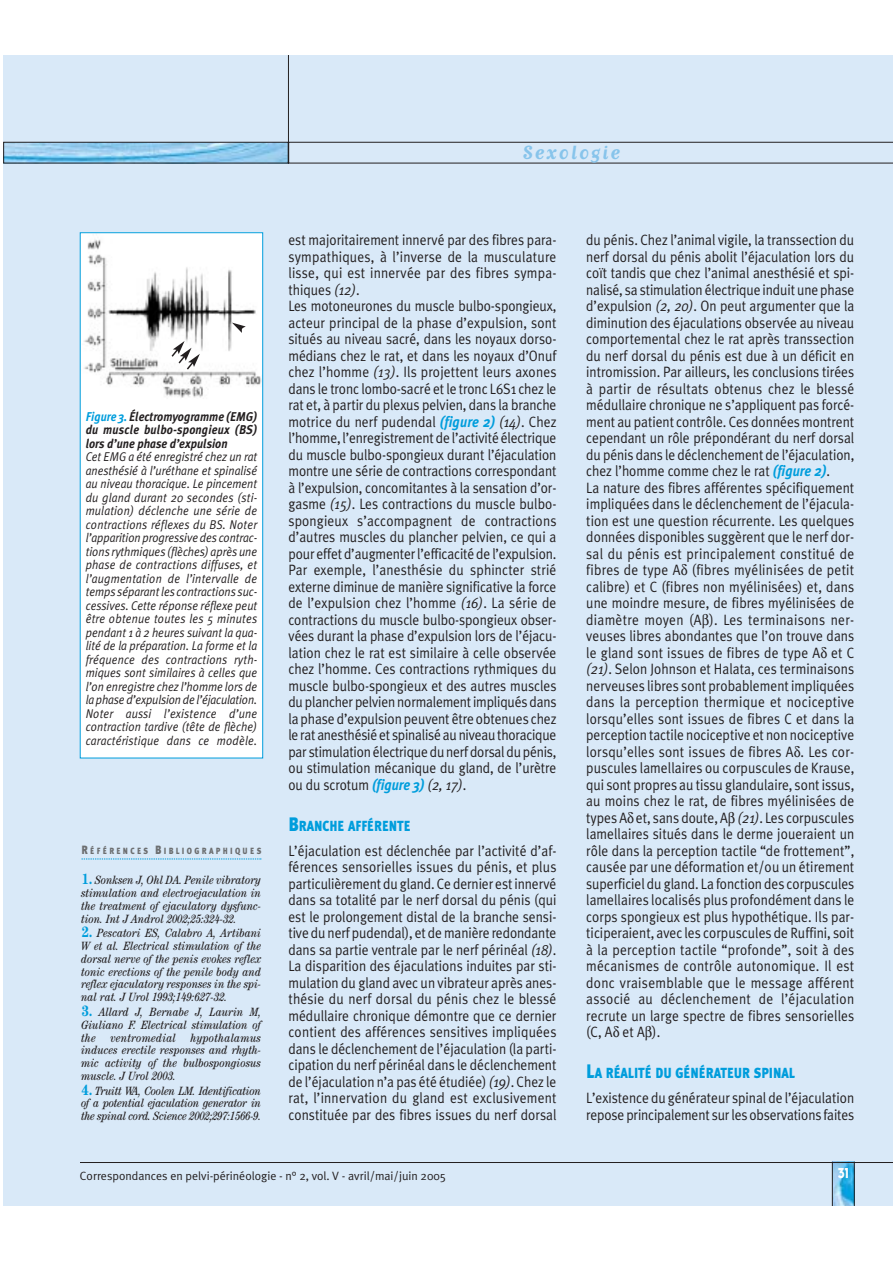
<style>
.page{position:relative;width:893px;height:1263px;background:#fff}
.page>*{position:absolute;margin:0;border:0;box-sizing:border-box;transform-origin:0 0}
.t1{font:700 22.5px "Matrix Script";letter-spacing:.095em;color:#87c4eb}
.t2{font:15px/16.5px "Meta Plus Normal";color:#231f20;scale:.9 1}
.t3{font:15px "Typeface Six";color:#fff;scale:.8 1}
.t4{font:900 14.7px "Meta Plus";color:#009ddc;scale:.85 1}
.t5{font:italic 12.75px/13.5px "Meta Plus Normal";letter-spacing:.015em;color:#231f20;text-align:justify;scale:.9 1}
.t6{font:italic 700 12.75px/13.5px "Meta Plus";color:#231f20;text-align:justify;scale:.9 1}
.t7{font:italic condensed 12px/12.8px "Century";color:#231f20;text-align:justify}
.t8{font:12px "Meta Plus Normal";color:#231f20}
.t9{font:900 9px "Meta Plus";letter-spacing:.305em;color:#6c6e70;scale:.85 1}
.s1{color:#009ddc}
.s2{font-size:12px}
.s3{font-weight:700;font-style:normal;font-size:15px;color:#009ddc}
.s4{font-style:italic}
.s5{font-family:"Meta Plus";font-weight:700;font-style:italic;color:#009ddc}
.s6{font-size:19.5px}
</style>
<div class="page">
<div style="left:3px;top:56px;width:889px;height:1150px;background:#d9e9f8"></div>
<img style="left:833px;top:1163px;width:21px;height:43px">
<hr style="left:832px;top:1162px;width:1px;height:44px;background:#231f20">
<hr style="left:854px;top:1162px;width:1px;height:44px;background:#231f20">
<hr style="left:80px;top:1162px;width:812px;height:1px;background:#231f20">
<svg style="left:3px;top:142px;width:889px;height:22px"></svg>
<hr style="left:288px;top:56px;width:1px;height:107px;background:#231f20">
<div style="left:80px;top:233px;width:183px;height:525px;background:#fff"></div>
<img style="left:84px;top:239px;width:177px;height:159px">
<div style="left:80px;top:233px;width:183px;height:525px;border:1px solid #009ddc"></div>
<svg style="left:232px;top:323px;width:14px;height:10px"></svg>
<svg style="left:170px;top:341px;width:30px;height:30px"></svg>
<svg style="left:81px;top:859px;width:180px;height:1px"></svg>
<h1 class="t1" style="left:522px;top:138px;width:99px">Sexologie</h1>
<p class="t6" style="left:86px;top:411px;width:192px"><span class="s1">Figure 3.</span> Électromyogramme (EMG) du muscle bulbo-spongieux (BS) lors d’une phase d’expulsion</p>
<p class="t5" style="left:86px;top:451px;width:192px">Cet EMG a été enregistré chez un rat anesthésié à l’uréthane et spinalisé au niveau thoracique. Le pincement du gland durant 20 secondes (sti&shy;mulation) déclenche une série de contractions réflexes du BS. Noter l’apparition progressive des contrac&shy;tions rythmiques (flèches) après une phase de contractions diffuses, et l’augmentation de l’intervalle de temps séparant les contractions suc&shy;cessives. Cette réponse réflexe peut être obtenue toutes les 5 minutes pendant 1 à 2 heures suivant la qua&shy;lité de la préparation. La forme et la fréquence des contractions ryth&shy;miques sont similaires à celles que l’on enregistre chez l’homme lors de la phase d’expulsion de l’éjaculation.<br>Noter aussi l’existence d’une contraction tardive (tête de flèche) caractéristique dans ce modèle.</p>
<p class="t9" style="left:81px;top:848px;width:213px"><span class="s2">R</span>ÉFÉRENCES <span class="s2">B</span>IBLIOGRAPHIQUES</p>
<p class="t7" style="left:81px;top:875px;width:181px"><span class="s3">1.</span> Sonksen J, Ohl DA. Penile vibratory stimulation and electroejaculation in the treatment of ejaculatory dysfunc&shy;tion. Int J Androl 2002;25:324-32.</p>
<p class="t7" style="left:81px;top:928px;width:181px"><span class="s3">2.</span> Pescatori ES, Calabro A, Artibani W et al. Electrical stimulation of the dorsal nerve of the penis evokes reflex tonic erections of the penile body and reflex ejaculatory responses in the spi&shy;nal rat. J Urol 1993;149:627-32.</p>
<p class="t7" style="left:81px;top:1007px;width:181px"><span class="s3">3.</span> Allard J, Bernabe J, Laurin M, Giuliano F. Electrical stimulation of the ventromedial hypothalamus induces erectile responses and rhyth&shy;mic activity of the bulbospongiosus muscle. J Urol 2003.</p>
<p class="t7" style="left:81px;top:1085px;width:181px"><span class="s3">4.</span> Truitt WA, Coolen LM. Identification of a potential ejaculation generator in the spinal cord. Science 2002;297:1566-9.</p>
<p class="t2" style="left:288px;top:234px;width:299px">est majoritairement innervé par des fibres para&shy;sympathiques, à l’inverse de la musculature lisse, qui est innervée par des fibres sympa&shy;thiques <span class="s4">(12)</span>.<br>Les motoneurones du muscle bulbo-spongieux, acteur principal de la phase d’expulsion, sont situés au niveau sacré, dans les noyaux dorso&shy;médians chez le rat, et dans les noyaux d’Onuf chez l’homme <span class="s4">(13)</span>. Ils projettent leurs axones dans le tronc lombo-sacré et le tronc L6S1 chez le rat et, à partir du plexus pelvien, dans la branche motrice du nerf pudendal <span class="s5">(figure 2)</span> <span class="s4">(14)</span>. Chez l’homme, l’enregistrement de l’activité électrique du muscle bulbo-spongieux durant l’éjaculation montre une série de contractions correspondant à l’expulsion, concomitantes à la sensation d’or&shy;gasme <span class="s4">(15)</span>. Les contractions du muscle bulbo&shy;spongieux s’accompagnent de contractions d’autres muscles du plancher pelvien, ce qui a pour effet d’augmenter l’efficacité de l’expulsion.<br>Par exemple, l’anesthésie du sphincter strié externe diminue de manière significative la force de l’expulsion chez l’homme <span class="s4">(16)</span>. La série de contractions du muscle bulbo-spongieux obser&shy;vées durant la phase d’expulsion lors de l’éjacu&shy;lation chez le rat est similaire à celle observée chez l’homme. Ces contractions rythmiques du muscle bulbo-spongieux et des autres muscles du plancher pelvien normalement impliqués dans la phase d’expulsion peuvent être obtenues chez le rat anesthésié et spinalisé au niveau thoracique par stimulation électrique du nerf dorsal du pénis, ou stimulation mécanique du gland, de l’urètre ou du scrotum <span class="s5">(figure 3)</span> <span class="s4">(2, 17)</span>.</p>
<p class="t4" style="left:288px;top:820px;width:145px"><span class="s6">B</span>RANCHE AFFÉRENTE</p>
<p class="t2" style="left:288px;top:844px;width:299px;text-align:justify">L’éjaculation est déclenchée par l’activité d’af&shy;férences sensorielles issues du pénis, et plus particulièrement du gland. Ce dernier est innervé dans sa totalité par le nerf dorsal du pénis (qui est le prolongement distal de la branche sensi&shy;tive du nerf pudendal), et de manière redondante dans sa partie ventrale par le nerf périnéal <span class="s4">(18)</span>.<br>La disparition des éjaculations induites par sti&shy;mulation du gland avec un vibrateur après anes&shy;thésie du nerf dorsal du pénis chez le blessé médullaire chronique démontre que ce dernier contient des afférences sensitives impliquées dans le déclenchement de l’éjaculation (la parti&shy;cipation du nerf périnéal dans le déclenchement de l’éjaculation n’a pas été étudiée) <span class="s4">(19)</span>. Chez le rat, l’innervation du gland est exclusivement constituée par des fibres issues du nerf dorsal</p>
<p class="t2" style="left:586px;top:234px;width:299px">du pénis. Chez l’animal vigile, la transsection du nerf dorsal du pénis abolit l’éjaculation lors du coït tandis que chez l’animal anesthésié et spi&shy;nalisé, sa stimulation électrique induit une phase d’expulsion <span class="s4">(2, 20)</span>. On peut argumenter que la diminution des éjaculations observée au niveau comportemental chez le rat après transsection du nerf dorsal du pénis est due à un déficit en intromission. Par ailleurs, les conclusions tirées à partir de résultats obtenus chez le blessé médullaire chronique ne s’appliquent pas forcé&shy;ment au patient contrôle. Ces données montrent cependant un rôle prépondérant du nerf dorsal du pénis dans le déclenchement de l’éjaculation, chez l’homme comme chez le rat <span class="s5">(figure 2)</span>.<br>La nature des fibres afférentes spécifiquement impliquées dans le déclenchement de l’éjacula&shy;tion est une question récurrente. Les quelques données disponibles suggèrent que le nerf dor&shy;sal du pénis est principalement constitué de fibres de type A (fibres myélinisées de petit calibre) et C (fibres non myélinisées) et, dans une moindre mesure, de fibres myélinisées de diamètre moyen (A ). Les terminaisons ner&shy;veuses libres abondantes que l’on trouve dans le gland sont issues de fibres de type A et C <span class="s4">(21)</span>. Selon Johnson et Halata, ces terminaisons nerveuses libres sont probablement impliquées dans la perception thermique et nociceptive lorsqu’elles sont issues de fibres C et dans la perception tactile nociceptive et non nociceptive lorsqu’elles sont issues de fibres A . Les cor&shy;puscules lamellaires ou corpuscules de Krause, qui sont propres au tissu glandulaire, sont issus, au moins chez le rat, de fibres myélinisées de types A et, sans doute, A <span class="s4">(21)</span>. Les corpuscules lamellaires situés dans le derme joueraient un rôle dans la perception tactile “de frottement”, causée par une déformation et/ou un étirement superficiel du gland. La fonction des corpuscules lamellaires localisés plus profondément dans le corps spongieux est plus hypothétique. Ils par&shy;ticiperaient, avec les corpuscules de Ruffini, soit à la perception tactile “profonde”, soit à des mécanismes de contrôle autonomique. Il est donc vraisemblable que le message afférent associé au déclenchement de l’éjaculation recrute un large spectre de fibres sensorielles (C, A et A ).</p>
<p class="t4" style="left:586px;top:1068px;width:247px"><span class="s6">L</span>A RÉALITÉ DU GÉNÉRATEUR SPINAL</p>
<p class="t2" style="left:586px;top:1092px;width:299px">L’existence du générateur spinal de l’éjaculation repose principalement sur les observations faites</p>
<p class="t8" style="left:80px;top:1172px;width:368px">Correspondances en pelvi-périnéologie - n° 2, vol. V - avril/mai/juin 2005</p>
<p class="t3" style="left:838px;top:1164px;width:15px">31</p>
</div>
